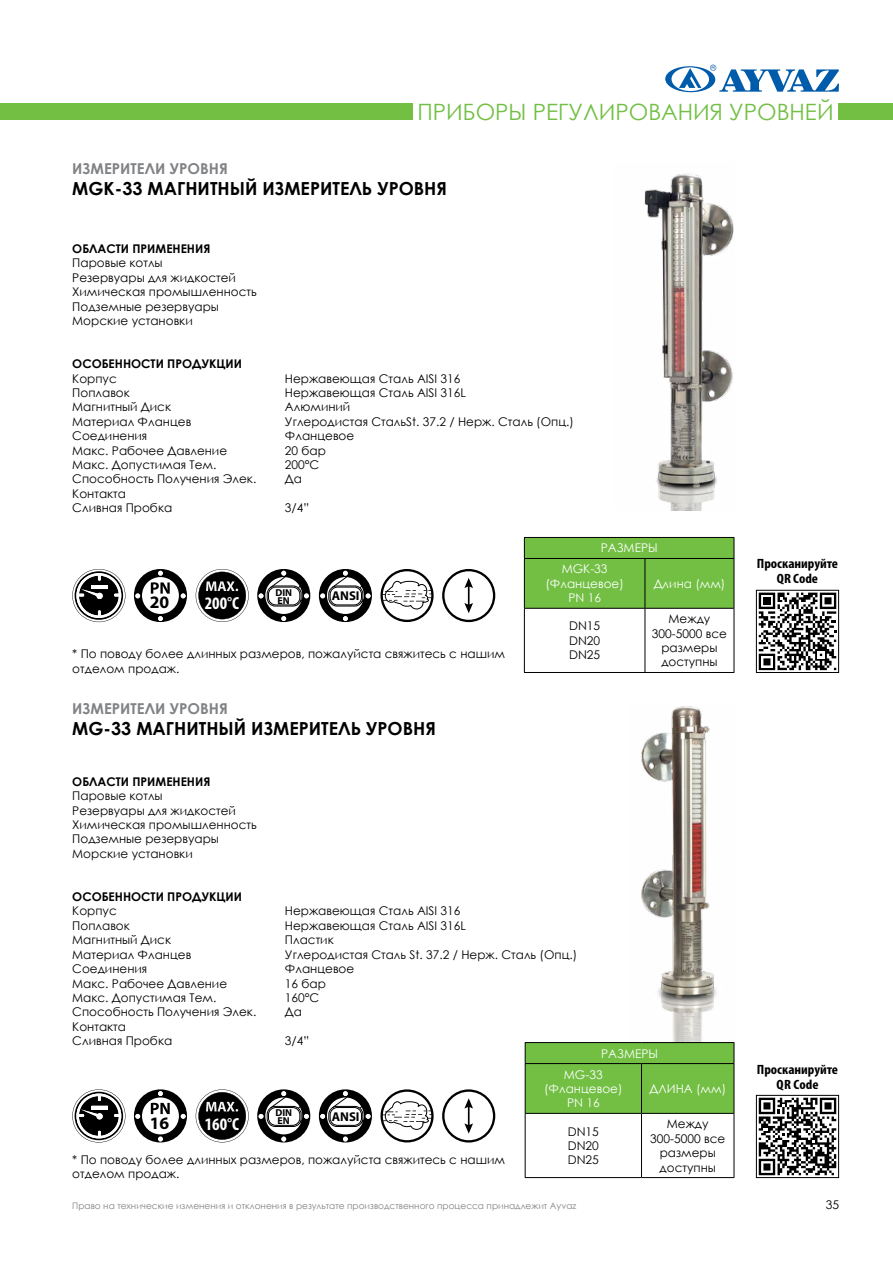
<style>
.page{position:relative;width:893px;height:1263px;background:#fff}
.page>*{position:absolute;margin:0;border:0;box-sizing:border-box;transform-origin:0 0}
.t1{font:22.5px "Century Gothic";color:#72bf44}
.t2{font:700 18px "Century Gothic";color:#000}
.t3{font:700 condensed 17.55px "Myriad Pro";color:#fff}
.t4{font:700 17.55px "Myriad Pro";color:#000}
.t5{font:700 15px "Century Gothic";color:#808285}
.t6{font:700 condensed 13.5px/15px "Myriad Pro";color:#000;text-align:center;scale:1.09 1}
.t7{font:700 12.75px "Myriad Pro";color:#000}
.t8{font:12px/14.4px "Century Gothic";color:#000}
.t9{font:700 12px "Century Gothic";color:#000}
.t10{font:12px/21px "Century Gothic";color:#fff}
.t11{font:700 10.05px/8.4px "Myriad Pro";color:#000}
.t12{font:9px "Century Gothic";color:#808285}
</style>
<div class="page">
<svg style="left:665px;top:65px;width:174px;height:27px"></svg>
<div style="left:839px;top:103px;width:54px;height:17px;background:#72bf44"></div>
<div style="left:0;top:103px;width:412px;height:17px;background:#72bf44"></div>
<img style="left:644px;top:173px;width:90px;height:337px">
<img style="left:641px;top:706px;width:76px;height:336px">
<svg style="left:758px;top:592px;width:79px;height:79px"></svg>
<svg style="left:759px;top:593px;width:77px;height:77px"></svg>
<div style="left:756px;top:590px;width:83px;height:83px;border:1px solid #000"></div>
<div style="left:524px;top:537px;width:211px;height:71px;background:#72bf44"></div>
<hr style="left:524px;top:558px;width:121px;height:1px;background:#000">
<hr style="left:524px;top:559px;width:1px;height:49px;background:#000">
<hr style="left:645px;top:558px;width:89px;height:1px;background:#000">
<hr style="left:645px;top:559px;width:1px;height:49px;background:#000">
<hr style="left:734px;top:559px;width:1px;height:49px;background:#000">
<hr style="left:524px;top:608px;width:121px;height:1px;background:#000">
<hr style="left:524px;top:609px;width:1px;height:63px;background:#000">
<hr style="left:645px;top:608px;width:89px;height:1px;background:#000">
<hr style="left:645px;top:609px;width:1px;height:63px;background:#000">
<hr style="left:734px;top:609px;width:1px;height:63px;background:#000">
<hr style="left:524px;top:672px;width:121px;height:1px;background:#000">
<hr style="left:645px;top:672px;width:89px;height:1px;background:#000">
<svg style="left:257px;top:569px;width:53px;height:53px"></svg>
<svg style="left:319px;top:569px;width:53px;height:53px"></svg>
<svg style="left:196px;top:569px;width:53px;height:53px"></svg>
<svg style="left:134px;top:569px;width:53px;height:53px"></svg>
<svg style="left:72px;top:569px;width:53px;height:53px"></svg>
<svg style="left:442px;top:569px;width:53px;height:53px"></svg>
<svg style="left:380px;top:569px;width:54px;height:53px"></svg>
<svg style="left:257px;top:1089px;width:53px;height:53px"></svg>
<svg style="left:319px;top:1089px;width:53px;height:53px"></svg>
<svg style="left:196px;top:1089px;width:53px;height:53px"></svg>
<svg style="left:134px;top:1089px;width:53px;height:53px"></svg>
<svg style="left:758px;top:1097px;width:79px;height:79px"></svg>
<svg style="left:759px;top:1098px;width:77px;height:77px"></svg>
<div style="left:756px;top:1095px;width:83px;height:83px;border:1px solid #000"></div>
<svg style="left:525px;top:1042px;width:210px;height:71px;background:#6fba42"></svg>
<hr style="left:525px;top:1063px;width:116px;height:1px;background:#000">
<hr style="left:525px;top:1064px;width:1px;height:49px;background:#000">
<hr style="left:641px;top:1063px;width:93px;height:1px;background:#000">
<hr style="left:641px;top:1064px;width:1px;height:49px;background:#000">
<hr style="left:734px;top:1064px;width:1px;height:49px;background:#000">
<hr style="left:525px;top:1113px;width:116px;height:1px;background:#000">
<hr style="left:525px;top:1114px;width:1px;height:63px;background:#000">
<hr style="left:641px;top:1113px;width:93px;height:1px;background:#000">
<hr style="left:641px;top:1114px;width:1px;height:63px;background:#000">
<hr style="left:734px;top:1114px;width:1px;height:63px;background:#000">
<hr style="left:525px;top:1177px;width:116px;height:1px;background:#000">
<hr style="left:641px;top:1177px;width:93px;height:1px;background:#000">
<svg style="left:72px;top:1089px;width:53px;height:53px"></svg>
<svg style="left:442px;top:1089px;width:53px;height:53px"></svg>
<svg style="left:380px;top:1089px;width:54px;height:53px"></svg>
<h1 class="t1" style="left:417px;top:96px;width:418px">ПРИБОРЫ РЕГУЛИРОВАНИЯ УРОВНЕЙ</h1>
<p class="t5" style="left:72px;top:157px;width:150px">ИЗМЕРИТЕЛИ УРОВНЯ</p>
<h2 class="t2" style="left:72px;top:175px;width:374px">МGK-33 МАГНИТНЫЙ ИЗМЕРИТЕЛЬ УРОВНЯ</h2>
<p class="t9" style="left:72px;top:239px;width:138px">ОБЛАСТИ П РИМЕНЕНИЯ</p>
<p class="t8" style="left:72px;top:256px;width:186px">Паровые котлы<br>Резервуары для жидкостей<br>Химическая промышленность<br>Подземные резервуары<br>Морские установки</p>
<p class="t9" style="left:72px;top:355px;width:171px">ОСОБЕ ННОСТИ П РОДУКЦИИ</p>
<p class="t8" style="left:72px;top:371px;width:46px">Корпус</p>
<p class="t8" style="left:285px;top:371px;width:177px">Н ержавеющая Сталь AISI 316</p>
<p class="t8" style="left:72px;top:385px;width:59px">Поплавок</p>
<p class="t8" style="left:285px;top:385px;width:183px">Н ержавеющая Сталь AISI 316L</p>
<p class="t8" style="left:72px;top:400px;width:100px">Магнитный Диск</p>
<p class="t8" style="left:285px;top:400px;width:67px">Алюминий</p>
<p class="t8" style="left:72px;top:414px;width:121px">Материал Фланцев</p>
<p class="t8" style="left:285px;top:414px;width:290px">Углеродистая СтальSt. 37.2 / Н ерж. Сталь (Опц.)</p>
<p class="t8" style="left:72px;top:428px;width:76px">Соединения</p>
<p class="t8" style="left:285px;top:428px;width:71px">Фланцевое</p>
<p class="t8" style="left:72px;top:443px;width:156px">Макс. Рабочее Давление</p>
<p class="t8" style="left:285px;top:443px;width:43px">20 бар</p>
<p class="t8" style="left:72px;top:457px;width:146px">Макс. Допустимая Тем.</p>
<p class="t8" style="left:285px;top:457px;width:36px">200°C</p>
<p class="t8" style="left:72px;top:472px;width:201px">Способность Получения Элек. Д</p>
<p class="t8" style="left:294px;top:472px;width:10px">а</p>
<p class="t8" style="left:72px;top:486px;width:101px">Контакта<br>Сливная Пробка</p>
<p class="t8" style="left:285px;top:500px;width:26px">3/4”</p>
<h3 class="t4" style="left:150px;top:591px;width:21px">20</h3>
<h3 class="t3" style="left:205px;top:592px;width:36px">200°C</h3>
<p class="t11" style="left:275px;top:588px;width:18px">DIN<br>EN</p>
<p class="t7" style="left:332px;top:588px;width:29px">ANSI</p>
<p class="t8" style="left:72px;top:647px;width:434px">* По поводу более длинных размеров, пожалуйста свяжитесь с нашим отделом продаж.</p>
<p class="t5" style="left:72px;top:697px;width:155px">ИЗМЕРИТЕЛИ УРОВНЯ</p>
<h2 class="t2" style="left:72px;top:715px;width:363px">МG-33 МАГНИТНЫЙ ИЗМЕРИТЕЛЬ УРОВНЯ</h2>
<p class="t10" style="left:562px;top:537px;width:97px;text-indent:39px">РАЗМЕРЫ<br>MGK-33</p>
<p class="t10" style="left:546px;top:576px;width:80px;line-height:14.4px;text-align:center">(Фланцевое)<br>PN 16</p>
<p class="t10" style="left:654px;top:573px;width:73px">Длина (мм)</p>
<p class="t8" style="left:569px;top:619px;width:33px;text-align:justify">DN15<br>DN20<br>DN25</p>
<p class="t8" style="left:652px;top:611px;width:77px;text-align:center">Между<br>300-5000 все размеры доступны</p>
<p class="t9" style="left:72px;top:772px;width:138px">ОБЛАСТИ П РИМЕНЕНИЯ</p>
<p class="t8" style="left:72px;top:788px;width:186px">Паровые котлы<br>Резервуары для жидкостей<br>Химическая промышленность<br>Подземные резервуары<br>Морские установки</p>
<p class="t9" style="left:72px;top:888px;width:171px">ОСОБЕ ННОСТИ П РОДУКЦИИ</p>
<p class="t8" style="left:72px;top:904px;width:46px">Корпус</p>
<p class="t8" style="left:285px;top:904px;width:177px">Н ержавеющая Сталь AISI 316</p>
<p class="t8" style="left:72px;top:918px;width:59px">Поплавок</p>
<p class="t8" style="left:285px;top:918px;width:183px">Н ержавеющая Сталь AISI 316L</p>
<p class="t8" style="left:72px;top:932px;width:100px">Магнитный Диск</p>
<p class="t8" style="left:285px;top:932px;width:50px">Пластик</p>
<p class="t8" style="left:72px;top:947px;width:121px">Материал Фланцев</p>
<p class="t8" style="left:285px;top:947px;width:294px">Углеродистая Сталь St. 37.2 / Н ерж. Сталь (Опц.)</p>
<p class="t8" style="left:72px;top:961px;width:76px">Соединения</p>
<p class="t8" style="left:285px;top:961px;width:71px">Фланцевое</p>
<p class="t8" style="left:72px;top:976px;width:156px">Макс. Рабочее Давление</p>
<p class="t8" style="left:285px;top:976px;width:43px">16 бар</p>
<p class="t8" style="left:72px;top:990px;width:146px">Макс. Допустимая Тем.</p>
<p class="t8" style="left:285px;top:990px;width:36px">160°C</p>
<p class="t8" style="left:72px;top:1004px;width:204px">Способность Получения Элек. Д</p>
<p class="t8" style="left:294px;top:1004px;width:10px">а</p>
<p class="t8" style="left:72px;top:1019px;width:101px">Контакта<br>Сливная Пробка</p>
<p class="t8" style="left:285px;top:1033px;width:26px">3/4”</p>
<p class="t10" style="left:564px;top:1042px;width:96px;text-indent:37px">РАЗМЕРЫ<br>MG-33</p>
<p class="t10" style="left:544px;top:1081px;width:80px;line-height:14.4px;text-align:center">(Фланцевое)<br>PN 16</p>
<p class="t10" style="left:649px;top:1078px;width:10px">ДЛИН</p>
<p class="t10" style="left:684px;top:1078px;width:44px">А (мм)</p>
<p class="t8" style="left:568px;top:1124px;width:33px;text-align:justify">DN15<br>DN20<br>DN25</p>
<p class="t8" style="left:650px;top:1117px;width:77px;text-align:center">Между<br>300-5000 все размеры доступны</p>
<p class="t11" style="left:275px;top:1108px;width:18px">DIN<br>EN</p>
<p class="t7" style="left:332px;top:1108px;width:29px">ANSI</p>
<h3 class="t4" style="left:150px;top:1111px;width:21px">16</h3>
<h3 class="t3" style="left:205px;top:1113px;width:36px">160°C</h3>
<p class="t8" style="left:72px;top:1152px;width:434px">* По поводу более длинных размеров, пожалуйста свяжитесь с нашим отделом продаж.</p>
<p class="t12" style="left:72px;top:1199px;width:506px">Право на технические изменения и отклонения в результате производственного процесса принадлежит Ayvaz</p>
<p class="t6" style="left:757px;top:556px;width:76px">Просканируйте<br>QR Code</p>
<p class="t6" style="left:757px;top:1061px;width:76px">Просканируйте qr code</p>
<p class="t8" style="left:826px;top:1197px;width:15px">35</p>
</div>
